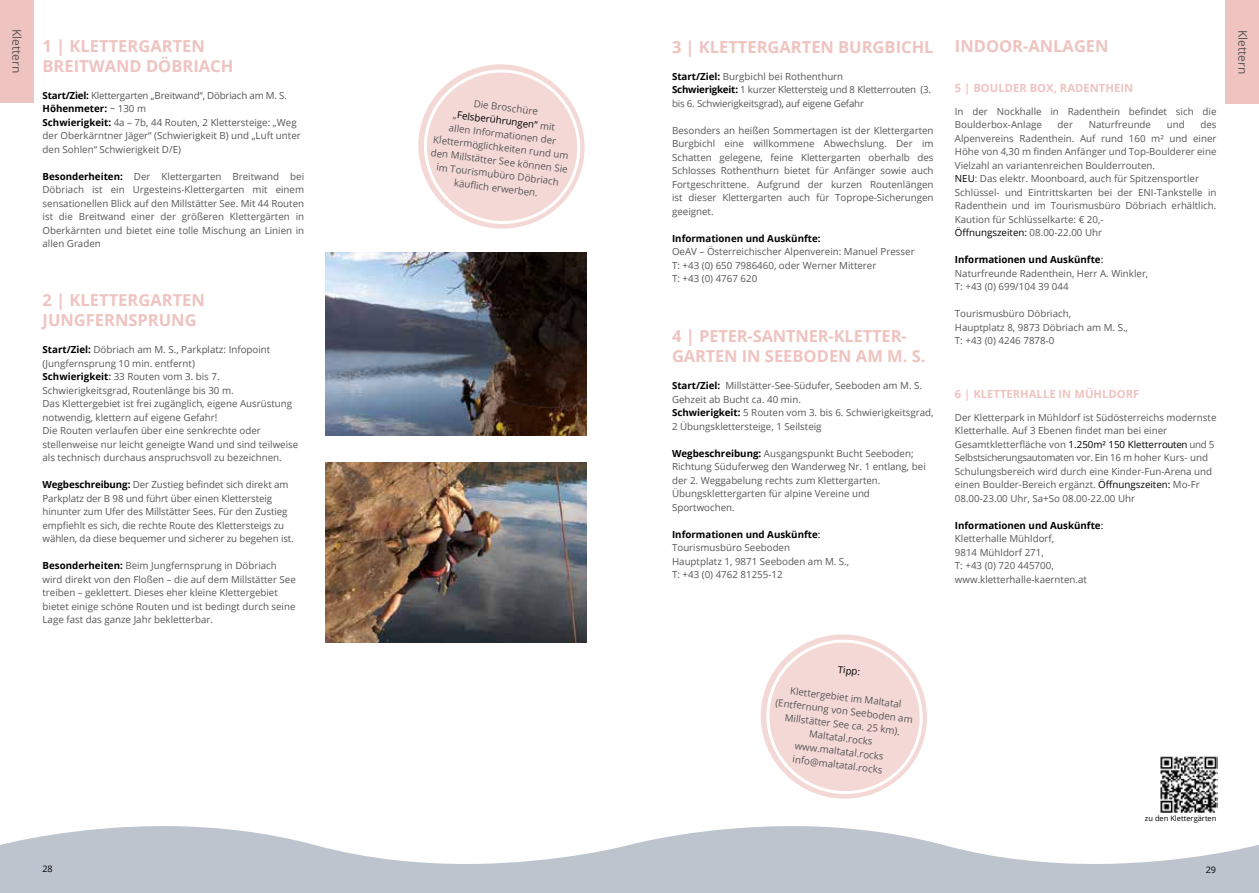
<style>
.page{position:relative;width:1259px;height:893px;background:#fff}
.page>*{position:absolute;margin:0;border:0;box-sizing:border-box;transform-origin:0 0}
.t1{font:700 16.5px/19.8px "Open Sans";color:#efc3c0}
.t2{font:12px "Open Sans";color:#575756}
.t3{font:700 11.25px "Open Sans";color:#efc3c0}
.t4{font:9.75px/13.5px "Open Sans";color:#575756}
.t5{font:9.75px/13.5px "Open Sans";letter-spacing:-.02em;color:#575756}
.t6{font:700 9.75px "Open Sans";color:#000}
.t7{font:9.75px "Open Sans";color:#000}
.t8{font:9px "Open Sans";color:#000}
.t9{font:7.5px "Open Sans";color:#000}
.s1{font-weight:700;color:#000}
.s2{color:#000}
.s3{font-weight:700}
</style>
<div class="page">
<svg style="left:0;top:826px;width:1259px;height:67px;fill:#bec4ce"></svg>
<img style="left:325px;top:252px;width:262px;height:183px">
<img style="left:325px;top:462px;width:262px;height:180px">
<div style="left:1225px;top:0;width:34px;height:103px;background:#efc3c0"></div>
<img style="left:1160px;top:756px;width:57px;height:57px">
<svg style="left:418px;top:64px;width:167px;height:165px"></svg>
<div style="left:0;top:0;width:33px;height:102px;background:#efc3c0"></div>
<svg style="left:760px;top:634px;width:167px;height:165px"></svg>
<p class="t2" style="left:25px;top:29px;width:46px;rotate:90deg">Klettern</p>
<h1 class="t1" style="left:672px;top:36px;width:263px">3 | KLETTERGARTEN BURGBICHL</h1>
<p class="t5" style="left:672px;top:69px;width:261px"><span class="s1">Start/Ziel:</span> Burgbichl bei Rothenthurn<br><span class="s1">Schwierigkeit:</span> 1 kurzer Klettersteig und 8 Kletterrouten (3. bis 6. Schwierigkeitsgrad), auf eigene Gefahr</p>
<p class="t4" style="left:672px;top:123px;width:263px;text-align:justify">Besonders an heißen Sommertagen ist der Klettergarten Burgbichl eine willkommene Abwechslung. Der im Schatten gelegene, feine Klettergarten oberhalb des Schlosses Rothenthurn bietet für Anfänger sowie auch Fortgeschrittene. Aufgrund der kurzen Routenlängen ist dieser Klettergarten auch für Toprope-Sicherungen geeignet.</p>
<p class="t6" style="left:672px;top:231px;width:150px">Informationen und Auskünfte:</p>
<p class="t4" style="left:672px;top:245px;width:244px">OeAV – Österreichischer Alpenverein: Manuel Presser<br>T: +43 (0) 650 7986460, oder Werner Mitterer<br>T: +43 (0) 4767 620</p>
<h1 class="t1" style="left:43px;top:35px;width:192px">1 | KLETTERGARTEN<br>BREITWAND DÖBRIACH</h1>
<p class="t4" style="left:43px;top:88px;width:260px"><span class="s1">Start/Ziel:</span> Klettergarten „Breitwand“, Döbriach am M. S.<br><span class="s1">Höhenmeter:</span> ~ 130 m<br><span class="s1">Schwierigkeit:</span> 4a – 7b, 44 Routen, 2 Klettersteige: „Weg der Oberkärntner Jäger“ (Schwierigkeit B) und „Luft unter den Sohlen“ Schwierigkeit D/E)</p>
<p class="t4" style="left:43px;top:169px;width:263px;text-align:justify"><span class="s1">Besonderheiten:</span> Der Klettergarten Breitwand bei Döbriach ist ein Urgesteins-Klettergarten mit einem sensationellen Blick auf den Millstätter See. Mit 44 Routen ist die Breitwand einer der größeren Klettergärten in Oberkärnten und bietet eine tolle Mischung an Linien in allen Graden</p>
<p class="t4" style="left:438px;top:92px;width:139px;text-align:center;rotate:7deg">Die Broschüre „<span class="s2">Felsberührungen”</span> mit<br>allen Informationen der<br>Klettermöglichkeiten rund um den Millstätter See können Sie im Tourismubüro Döbriach käufl ich erwerben.</p>
<h1 class="t1" style="left:43px;top:290px;width:164px">2 | KLETTERGARTEN<br>JUNGFERNSPRUNG</h1>
<p class="t4" style="left:43px;top:343px;width:257px"><span class="s1">Start/Ziel:</span> Döbriach am M. S., Parkplatz: Infopoint (Jungfernsprung 10 min. entfernt)<br><span class="s1">Schwierigkeit</span><span class="s3">:</span> 33 Routen vom 3. bis 7.<br>Schwierigkeitsgrad, Routenlänge bis 30 m.<br>Das Klettergebiet ist frei zugänglich, eigene Ausrüstung notwendig, klettern auf eigene Gefahr!<br>Die Routen verlaufen über eine senkrechte oder stellenweise nur leicht geneigte Wand und sind teilweise als technisch durchaus anspruchsvoll zu bezeichnen.</p>
<p class="t4" style="left:43px;top:478px;width:253px"><span class="s1">Wegbeschreibung:</span> Der Zustieg befindet sich direkt am Parkplatz der B 98 und führt über einen Klettersteig hinunter zum Ufer des Millstätter Sees. Für den Zustieg empfiehlt es sich, die rechte Route des Klettersteigs zu wählen, da diese bequemer und sicherer zu begehen ist.</p>
<p class="t4" style="left:43px;top:559px;width:255px"><span class="s1">Besonderheiten:</span> Beim Jungfernsprung in Döbriach wird direkt von den Floßen – die auf dem Millstätter See treiben – geklettert. Dieses eher kleine Klettergebiet bietet einige schöne Routen und ist bedingt durch seine Lage fast das ganze Jahr bekletterbar.</p>
<h1 class="t1" style="left:672px;top:326px;width:255px">4 | PETER-SANTNER-KLETTER-<br>GARTEN IN SEEBODEN AM M. S.</h1>
<p class="t4" style="left:672px;top:379px;width:263px"><span class="s1">Start/Ziel:</span> Millstätter-See-Südufer, Seeboden am M. S.<br>Gehzeit ab Bucht ca. 40 min.<br><span class="s1">Schwierigkeit:</span> 5 Routen vom 3. bis 6. Schwierigkeitsgrad, 2 Übungsklettersteige, 1 Seilsteig</p>
<p class="t4" style="left:672px;top:446px;width:255px"><span class="s1">Wegbeschreibung:</span> Ausgangspunkt Bucht Seeboden; Richtung Süduferweg den Wanderweg Nr. 1 entlang, bei der 2. Weggabelung rechts zum Klettergarten.<br>Übungsklettergarten für alpine Vereine und Sportwochen.</p>
<p class="t4" style="left:672px;top:527px;width:179px"><span class="s1">Informationen und Auskünfte</span><span class="s2">:<br></span>Tourismusbüro Seeboden<br>Hauptplatz 1, 9871 Seeboden am M. S.,<br>T: +43 (0) 4762 81255-12</p>
<p class="t7" style="left:839px;top:663px;width:24px;rotate:7deg">Tipp:</p>
<p class="t4" style="left:778px;top:682px;width:140px;text-align:center;rotate:7deg">Klettergebiet im Maltatal (Entfernung von Seeboden am<br>Millstätter See ca. 25 km).<br>Maltatal.rocks www.maltatal.rocks info@maltatal.rocks</p>
<h1 class="t1" style="left:955px;top:35px;width:155px">INDOOR-ANLAGEN</h1>
<p class="t3" style="left:955px;top:80px;width:180px">5 | BOULDER BOX, RADENTHEIN</p>
<p class="t4" style="left:955px;top:104px;width:263px">In der Nockhalle in Radenthein befindet sich die<br>Boulderbox-Anlage</p>
<p class="t4" style="left:1057px;top:118px;width:17px">der</p>
<p class="t4" style="left:1088px;top:118px;width:64px">Naturfreunde</p>
<p class="t4" style="left:1166px;top:118px;width:19px">und</p>
<p class="t4" style="left:955px;top:118px;width:263px;text-indent:245px">des Alpenvereins Radenthein. Auf rund 160 m² und einer Höhe von 4,30 m finden Anfänger und Top-Boulderer eine Vielzahl an variantenreichen Boulderrouten.<br><span class="s2">NEU</span>: Das elektr. Moonboard, auch für Spitzensportler Schlüssel- und Eintrittskarten bei der ENI-Tankstelle in Radenthein und im Tourismusbüro Döbriach erhältlich.<br>Kaution für Schlüsselkarte: € 20,-<br><span class="s2">Öffnungszeiten:</span> 08.00-22.00 Uhr</p>
<p class="t4" style="left:955px;top:253px;width:195px"><span class="s1">Informationen und Auskünfte</span><span class="s2">:<br></span>Naturfreunde Radenthein, Herr A. Winkler,<br>T: +43 (0) 699/104 39 044</p>
<p class="t4" style="left:955px;top:307px;width:175px">Tourismusbüro Döbriach,<br>Hauptplatz 8, 9873 Döbriach am M. S.,<br>T: +43 (0) 4246 7878-0</p>
<p class="t3" style="left:955px;top:386px;width:186px">6 | KLETTERHALLE IN MÜHLDORF</p>
<p class="t4" style="left:955px;top:410px;width:263px">Der Kletterpark in Mühldorf ist Südösterreichs modernste Kletterhalle. Auf 3 Ebenen findet man bei einer Gesamtkletterfläche von <span class="s2">1.250m² 150 Kletterrouten</span> und 5<br>Selbstsicherungsautomaten vor. Ein 16 m hoher Kurs- und Schulungsbereich wird durch eine Kinder-Fun-Arena und einen Boulder-Bereich ergänzt. <span class="s2">Öffnungszeiten:</span> Mo-Fr 08.00-23.00 Uhr, Sa+So 08.00-22.00 Uhr</p>
<p class="t4" style="left:955px;top:518px;width:150px"><span class="s1">Informationen und Auskünfte</span><span class="s2">:<br></span>Kletterhalle Mühldorf,<br>9814 Mühldorf 271,<br>T: +43 (0) 720 445700, www.kletterhalle-kaernten.at</p>
<p class="t9" style="left:1145px;top:813px;width:73px">zu den Klettergärten</p>
<p class="t8" style="left:42px;top:862px;width:12px">28</p>
<p class="t8" style="left:1205px;top:864px;width:12px">29</p>
<p class="t2" style="left:1251px;top:30px;width:46px;rotate:90deg">Klettern</p>
</div>
